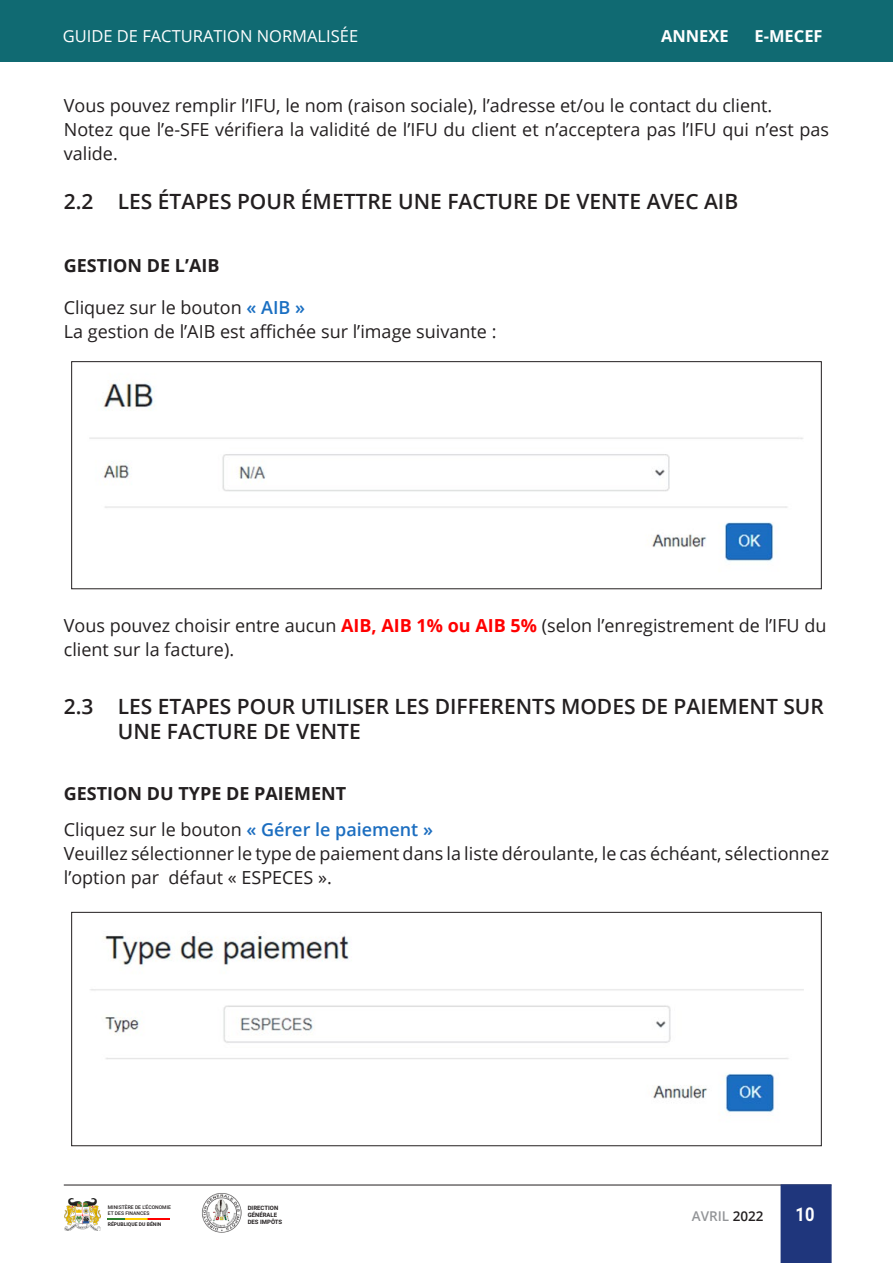
<style>
.page{position:relative;width:893px;height:1263px;background:#fff}
.page>*{position:absolute;margin:0;border:0;box-sizing:border-box;transform-origin:0 0}
.List_Paragraph{font:600 21px/25.2px "Open Sans";color:#231f20}
.t1{font:700 18.9px "Roboto";color:#fff;scale:.87 1}
.t2{font:18px/24px "Open Sans";color:#231f20}
.t3{font:700 18px "Open Sans";color:#231f20}
.t4{font:16.5px "Open Sans";color:#fff}
.t5{font:700 16.5px "Open Sans";color:#fff}
.t6{font:600 13.5px "Open Sans";color:#939598}
.t7{font:700 6px/7.2px "Roboto";color:#231f20}
.t8{font:500 5.1px/6.4px "Roboto";color:#231f20}
.t9{font:700 5.1px "Roboto";color:#231f20}
.s1{font-weight:600;color:#1a6fc2}
.s2{font-weight:700;color:#f00}
.s3{font-weight:600;color:#1c6ec0}
.s4{color:#231f20}
</style>
<div class="page">
<hr style="left:64px;top:1185px;width:767px;height:1px;background:#231f20">
<img style="left:108px;top:1218px;width:62px;height:2px">
<img style="left:64px;top:1198px;width:37px;height:32px">
<img style="left:202px;top:1193px;width:40px;height:40px">
<div style="left:781px;top:1184px;width:51px;height:79px;background:#1f367c"></div>
<div style="left:0;top:0;width:893px;height:62px;background:#106a72"></div>
<img style="left:89px;top:383px;width:714px;height:179px">
<div style="left:71px;top:361px;width:750px;height:228px;border:1px solid #231f20"></div>
<img style="left:90px;top:935px;width:714px;height:177px">
<div style="left:71px;top:912px;width:750px;height:234px;border:1px solid #231f20"></div>
<p class="t4" style="left:63px;top:24px;width:297px">GUIDE DE FACTURATION NORMALISÉE</p>
<p class="t5" style="left:661px;top:24px;width:69px">ANNEXE</p>
<p class="t5" style="left:754px;top:24px;width:70px">E-MECEF</p>
<p class="t2" style="left:64px;top:93px;width:710px">Vous pouvez remplir l’IFU, le nom (raison sociale), l’adresse et/ou le contact du client.</p>
<p class="t2" style="left:64px;top:117px;width:767px">Notez que l’e-SFE vérifiera la validité de l’IFU du client et n’acceptera pas l’IFU qui n’est pas valide.</p>
<p class="List_Paragraph" style="left:64px;top:188px;width:676px">2.2 LES ÉTAPES POUR ÉMETTRE UNE FACTURE DE VENTE AVEC AIB</p>
<p class="t3" style="left:64px;top:253px;width:157px">GESTION DE L’AIB</p>
<p class="t2" style="left:64px;top:295px;width:243px">Cliquez sur le bouton <span class="s1">« AIB »</span></p>
<p class="t2" style="left:64px;top:319px;width:434px">La gestion de l’AIB est affichée sur l’image suivante :</p>
<p class="t2" style="left:64px;top:612px;width:764px">Vous pouvez choisir entre aucun <span class="s2">AIB, AIB 1% ou AIB 5%</span> (selon l’enregistrement de l’IFU du client sur la facture).</p>
<p class="List_Paragraph" style="left:118px;top:693px;width:708px;text-indent:-54px">2.3 LES ETAPES POUR UTILISER LES DIFFERENTS MODES DE PAIEMENT SUR<br>UNE FACTURE DE VENTE</p>
<p class="t3" style="left:64px;top:781px;width:284px">GESTION DU TYPE DE PAIEMENT</p>
<p class="t2" style="left:64px;top:817px;width:371px">Cliquez sur le bouton <span class="s3">« Gérer le paiement »</span></p>
<p class="t2" style="left:64px;top:841px;width:767px">Veuillez sélectionner le type de paiement dans la liste déroulante, le cas échéant, sélectionnez l’option par défaut « ESPECES ».</p>
<p class="t8" style="left:108px;top:1203px;width:65px">MINISTÈRE DE L’ÉCONOMIE<br>ET DES FINANCES</p>
<p class="t9" style="left:108px;top:1220px;width:55px">RÉPUBLIQUE DU BÉNIN</p>
<p class="t7" style="left:248px;top:1204px;width:36px">DIRECTION<br>GÉNÉRALE<br>DES IMPÔTS</p>
<p class="t6" style="left:692px;top:1206px;width:73px">AVRIL <span class="s4">2022</span></p>
<p class="t1" style="left:796px;top:1201px;width:23px">10</p>
</div>
